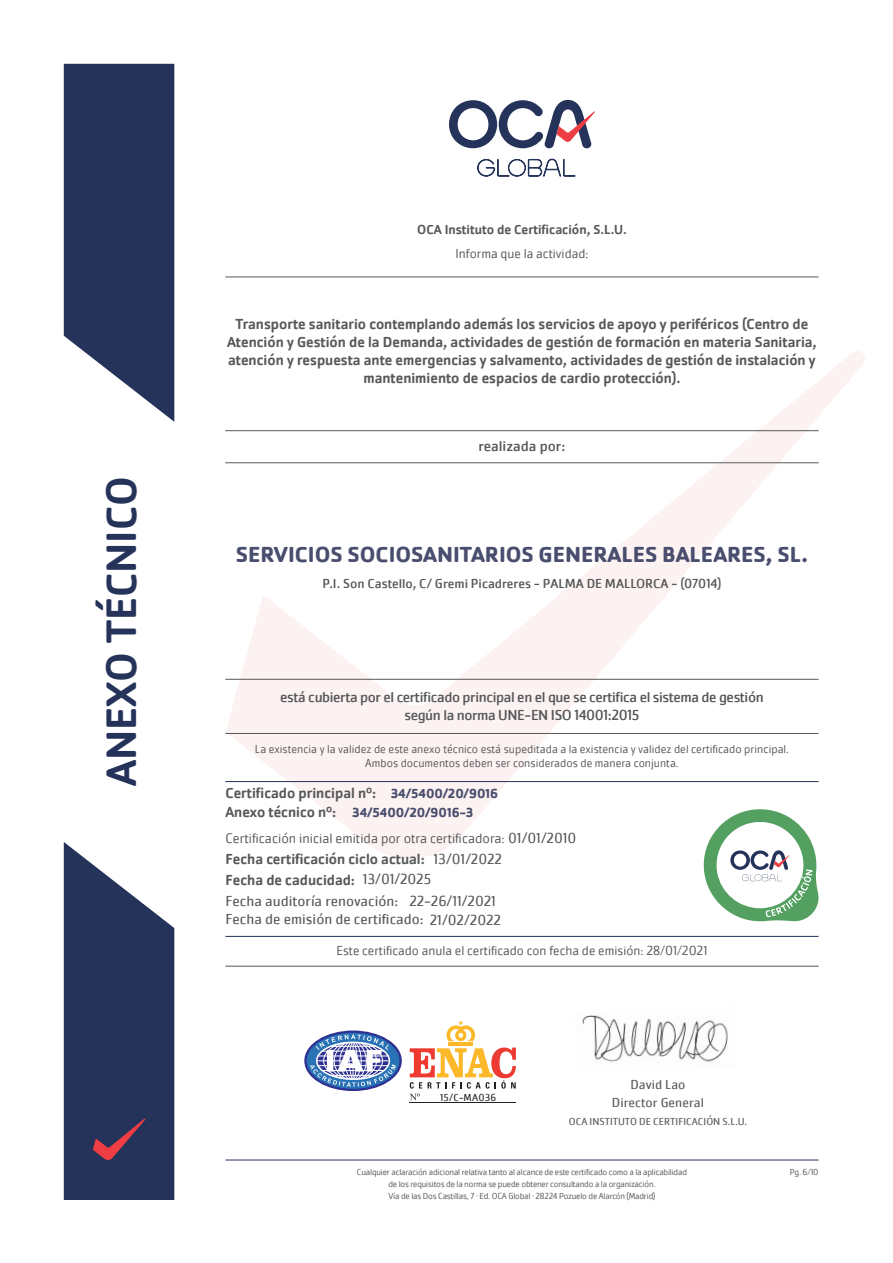
<style>
.page{position:relative;width:893px;height:1263px;background:#fff}
.page>*{position:absolute;margin:0;border:0;box-sizing:border-box;transform-origin:0 0}
.t1{font:500 43.95px "Cachet Pro";color:#25335a}
.t2{font:700 22.5px "Cachet Pro";color:#494e6e}
.t3{font:500 15px/18px "Cachet Pro";color:#57585a;text-align:center}
.t4{font:15px "Cachet Pro";letter-spacing:-.025em;color:#57585a}
.t5{font:15px "Cachet Pro";color:#57585a}
.t6{font:15px "Cachet Pro";color:#57585a}
.t7{font:300 14.25px "Cachet Pro";color:#57585a}
.t8{font:300 13.5px "Cachet Pro";color:#57585a}
.t9{font:13.5px "Cachet Pro";color:#57585a}
.t10{font:500 13.5px "Cachet Pro";color:#57585a}
.t11{font:700 13.5px "Cachet Pro";color:#494e6e}
.t12{font:13.5px "Cachet Pro";color:#57585a}
.t13{font:300 12px "Cachet Pro";color:#57585a}
.t14{font:10.5px "Cachet Pro";color:#57585a}
.t15{font:10.5px "Cachet Pro";letter-spacing:.025em;color:#231f20}
.t16{font:300 9px "Cachet Pro";letter-spacing:-.02em;color:#57585a}
.s1{font-weight:400;font-size:15px}
</style>
<div class="page">
<svg style="left:225px;top:351px;width:640px;height:507px"></svg>
<svg style="left:64px;top:64px;width:110px;height:358px;background:#3f4b6d"></svg>
<svg style="left:449px;top:100px;width:146px;height:48px"></svg>
<svg style="left:477px;top:159px;width:99px;height:18px"></svg>
<svg style="left:64px;top:842px;width:110px;height:358px;background:#414b6d"></svg>
<hr style="left:225px;top:1160px;width:594px;height:1px;background:#25335a">
<svg style="left:704px;top:809px;width:115px;height:112px"></svg>
<hr style="left:225px;top:781px;width:594px;height:1px;background:#25335a">
<hr style="left:225px;top:733px;width:594px;height:1px;background:#57585a">
<hr style="left:225px;top:679px;width:594px;height:1px;background:#57585a">
<hr style="left:225px;top:462px;width:594px;height:1px;background:#57585a">
<hr style="left:225px;top:430px;width:594px;height:1px;background:#57585a">
<hr style="left:225px;top:277px;width:594px;height:1px;background:#57585a">
<hr style="left:449px;top:1042px;width:24px;height:4px;background:#fcb828">
<svg style="left:446px;top:1021px;width:29px;height:20px"></svg>
<hr style="left:410px;top:1102px;width:106px;height:1px;background:#231f20">
<svg style="left:410px;top:1047px;width:106px;height:53px"></svg>
<svg style="left:305px;top:1032px;width:96px;height:58px"></svg>
<div style="left:304px;top:1030px;width:98px;height:61px;border:2px solid #2e3092;border-radius:50%"></div>
<svg style="left:310px;top:1034px;width:86px;height:53px"></svg>
<img style="left:582px;top:1015px;width:146px;height:47px">
<hr style="left:225px;top:936px;width:594px;height:1px;background:#25335a">
<hr style="left:225px;top:966px;width:594px;height:1px;background:#57585a">
<p class="t1" style="left:96px;top:786px;width:311px;rotate:-90deg">ANEXO TÉCNICO</p>
<p class="t10" style="left:417px;top:222px;width:211px">OCA Instituto de Certificación, S.L.U.</p>
<p class="t8" style="left:456px;top:245px;width:134px">Informa que la actividad:</p>
<p class="t3" style="left:227px;top:315px;width:591px">Transporte sanitario contemplando además los servicios de apoyo y periféricos (Centro de Atención y Gestión de la Demanda, actividades de gestión de formación en materia Sanitaria, atención y respuesta ante emergencias y salvamento, actividades de gestión de instalación y mantenimiento de espacios de cardio protección).</p>
<p class="t6" style="left:479px;top:437px;width:88px">realizada por:</p>
<p class="t2" style="left:236px;top:541px;width:574px">SERVICIOS SOCIOSANITARIOS GENERALES BALEARES, SL.</p>
<p class="t9" style="left:322px;top:575px;width:400px">P.I. Son Castello, C/ Gremi Picadreres - PALMA DE MALLORCA - (07014)</p>
<p class="t4" style="left:280px;top:689px;width:485px">está cubierta por el certificado principal en el que se certifica el sistema de gestión</p>
<p class="t4" style="left:404px;top:707px;width:237px">según la norma UNE-EN ISO 14001:2015</p>
<p class="t13" style="left:255px;top:742px;width:535px">La existencia y la validez de este anexo técnico está supeditada a la existencia y validez del certificado principal.</p>
<p class="t13" style="left:365px;top:756px;width:315px">Ambos documentos deben ser considerados de manera conjunta.</p>
<p class="t3" style="left:225px;top:784px;width:152px">Certificado principal nº:</p>
<p class="t3" style="left:225px;top:803px;width:112px">Anexo técnico nº:</p>
<p class="t11" style="left:391px;top:785px;width:109px">34/5400/20/9016</p>
<p class="t11" style="left:352px;top:804px;width:123px">34/5400/20/9016-3</p>
<p class="t7" style="left:225px;top:830px;width:353px">Certificación inicial emitida por otra certificadora: <span class="s1">01/01/2010</span></p>
<p class="t5" style="left:433px;top:850px;width:70px">13/01/2022</p>
<p class="t3" style="left:225px;top:850px;width:201px">Fecha certificación ciclo actual:</p>
<p class="t3" style="left:225px;top:871px;width:131px">Fecha de caducidad:</p>
<p class="t5" style="left:363px;top:870px;width:70px">13/01/2025</p>
<p class="t5" style="left:409px;top:892px;width:88px">22-26/11/2021</p>
<p class="t5" style="left:225px;top:910px;width:277px">Fecha de emisión de certificado: 21/02/2022</p>
<p class="t5" style="left:225px;top:892px;width:174px">Fecha auditoría renovación:</p>
<p class="t8" style="left:336px;top:943px;width:373px">Este certificado anula el certificado con fecha de emisión: 28/01/2021</p>
<p class="t15" style="left:440px;top:1091px;width:58px">15/C-MA036</p>
<p class="t12" style="left:630px;top:1076px;width:56px">David Lao</p>
<p class="t14" style="left:569px;top:1115px;width:180px">OCA INSTITUTO DE CERTIFICACIÓN S.L.U.</p>
<p class="t12" style="left:612px;top:1094px;width:93px">Director General</p>
<p class="t16" style="left:357px;top:1166px;width:332px">Cualquier aclaración adicional relativa tanto al alcance de este certificado como a la aplicabilidad</p>
<p class="t16" style="left:388px;top:1178px;width:269px">de los requisitos de la norma se puede obtener consultando a la organización.</p>
<p class="t16" style="left:388px;top:1190px;width:268px">Vía de las Dos Castillas, 7 · Ed. OCA Global · 28224 Pozuelo de Alarcón (Madrid)</p>
<p class="t16" style="left:790px;top:1166px;width:30px">Pg. 6/10</p>
</div>
